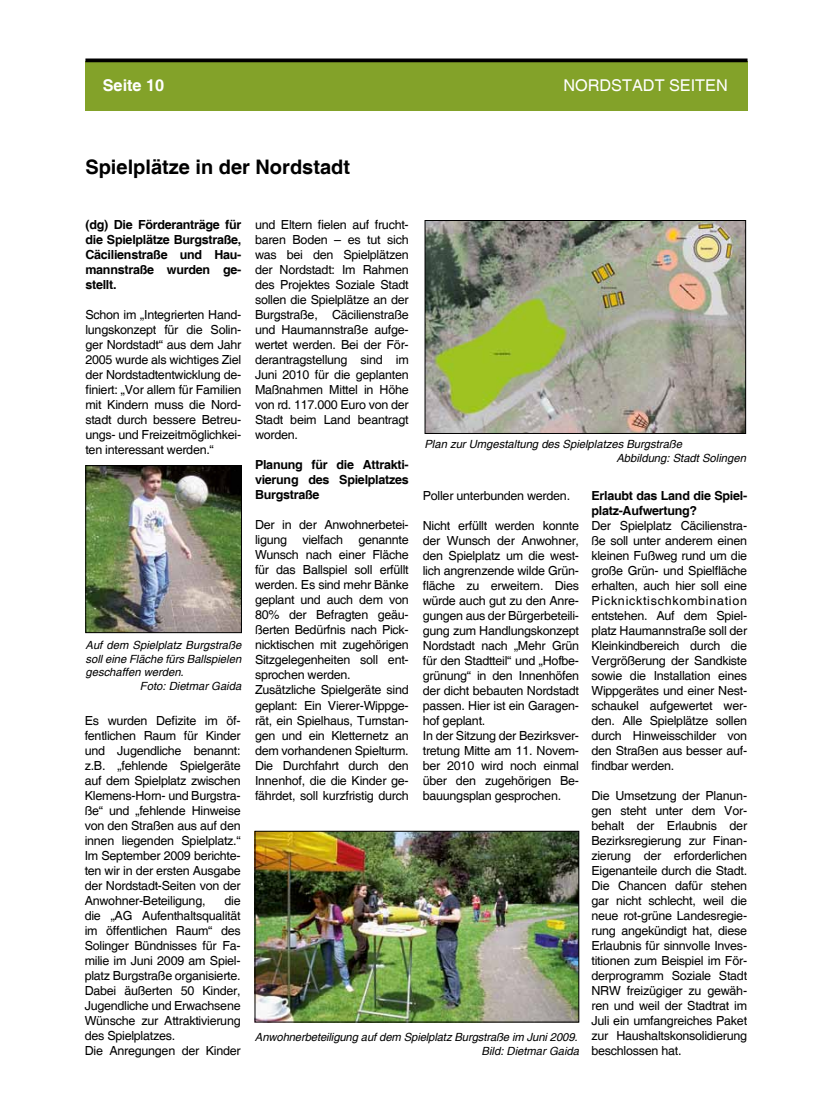
<style>
.page{position:relative;width:833px;height:1117px;background:#fff}
.page>*{position:absolute;margin:0;border:0;box-sizing:border-box;transform-origin:0 0}
.t1{font:700 20px "Helvetica";color:#000}
.t2{font:16.25px "Helvetica";color:#fff}
.t3{font:700 16.25px "Helvetica";color:#fff}
.t4{font:12.5px/15px "Helvetica";letter-spacing:-.02em;color:#000;text-align:justify}
.t5{font:700 12.5px/15px "Helvetica";letter-spacing:-.02em;color:#000;text-align:justify}
.t6{font:italic 11.25px/13.5px "Helvetica";color:#000}
</style>
<div class="page">
<div style="left:85px;top:61px;width:662px;height:50px;background:#83a229"></div>
<svg style="left:85px;top:58px;width:662px;height:4px;background:#202020"></svg>
<img style="left:427px;top:222px;width:317px;height:209px">
<div style="left:425px;top:220px;width:321px;height:213px;border:1px solid #000"></div>
<img style="left:87px;top:467px;width:153px;height:163px">
<div style="left:85px;top:465px;width:157px;height:167px;border:1px solid #000"></div>
<img style="left:257px;top:832px;width:320px;height:188px">
<div style="left:255px;top:830px;width:324px;height:192px;border:1px solid #000"></div>
<h2 class="t3" style="left:103px;top:75px;width:63px">Seite 10</h2>
<h2 class="t2" style="left:563px;top:75px;width:166px">NORDSTADT SEITEN</h2>
<h1 class="t1" style="left:85px;top:155px;width:266px">Spielplätze in der Nordstadt</h1>
<p class="t5" style="left:85px;top:218px;width:157px">(dg) Die Förderanträge für die Spielplätze Burgstraße, Cäcilienstraße und Hau&shy;mannstraße wurden ge&shy;stellt.</p>
<p class="t4" style="left:85px;top:308px;width:157px">Schon im „Integrierten Hand&shy;lungskonzept für die Solin&shy;ger Nordstadt“ aus dem Jahr 2005 wurde als wichtiges Ziel der Nordstadtentwicklung de&shy;finiert: „Vor allem für Familien mit Kindern muss die Nord&shy;stadt durch bessere Betreu&shy;ungs- und Freizeitmöglichkei&shy;ten interessant werden.“</p>
<p class="t6" style="left:86px;top:639px;width:157px">Auf dem Spielplatz Burgstraße</p>
<p class="t6" style="left:86px;top:652px;width:157px">soll eine Fläche fürs Ballspielen</p>
<p class="t6" style="left:86px;top:666px;width:100px">geschaffen werden.</p>
<p class="t6" style="left:140px;top:679px;width:103px">Foto: Dietmar Gaida</p>
<p class="t4" style="left:85px;top:713px;width:157px">Es wurden Defizite im öf&shy;fentlichen Raum für Kinder und Jugendliche benannt: z.B. „fehlende Spielgeräte auf dem Spielplatz zwischen Klemens-Horn- und Burgstra&shy;ße“ und „fehlende Hinweise von den Straßen aus auf den innen liegenden Spielplatz.“ Im September 2009 berichte&shy;ten wir in der ersten Ausgabe der Nordstadt-Seiten von der Anwohner-Beteiligung,</p>
<p class="t4" style="left:85px;top:893px;width:157px;text-align:left;text-indent:140px">die die „AG Aufenthaltsqualität im öffentlichen Raum“ des<br>Solinger Bündnisses für Fa&shy;milie im Juni 2009 am Spiel&shy;platz Burgstraße organisierte.<br>Dabei äußerten 50 Kinder,<br>Jugendliche und Erwachsene<br>Wünsche zur Attraktivierung des Spielplatzes.<br>Die Anregungen der Kinder</p>
<p class="t4" style="left:255px;top:218px;width:155px">und Eltern fielen auf frucht&shy;baren Boden – es tut sich was bei den Spielplätzen der Nordstadt: Im Rahmen des Projektes Soziale Stadt sollen die Spielplätze an der Burgstraße, Cäcilienstraße und Haumannstraße aufge&shy;wertet werden. Bei der För&shy;derantragstellung sind im Juni 2010 für die geplanten Maßnahmen Mittel in Höhe von rd. 117.000 Euro von der Stadt beim Land beantragt worden.</p>
<p class="t5" style="left:255px;top:458px;width:155px">Planung für die Attrakti&shy;vierung des Spielplatzes Burgstraße</p>
<p class="t4" style="left:255px;top:518px;width:155px;text-align:left">Der in der Anwohnerbetei&shy;ligung vielfach genannte<br>Wunsch nach einer Fläche für das Ballspiel soll erfüllt werden. Es sind mehr Bänke geplant und auch dem von<br>80% der Befragten geäu&shy;ßerten Bedürfnis nach Pick&shy;nicktischen mit zugehörigen<br>Sitzgelegenheiten soll ent&shy;sprochen werden.<br>Zusätzliche Spielgeräte sind geplant: Ein Vierer-Wippge&shy;rät, ein Spielhaus, Turnstan&shy;gen und ein Kletternetz an dem vorhandenen Spielturm.<br>Die Durchfahrt durch den<br>Innenhof, die die Kinder ge&shy;fährdet, soll kurzfristig durch</p>
<p class="t6" style="left:616px;top:438px;width:131px;text-indent:-192px">Plan zur Umgestaltung des Spielplatzes Burgstraße<br>Abbildung: Stadt Solingen</p>
<p class="t5" style="left:591px;top:488px;width:157px">Erlaubt das Land die Spiel&shy;platz-Aufwertung?</p>
<p class="t4" style="left:591px;top:518px;width:157px">Der Spielplatz Cäcilienstra&shy;ße soll unter anderem einen kleinen Fußweg rund um die große Grün- und Spielfläche erhalten, auch hier soll eine Picknicktischkombination entstehen. Auf dem Spiel&shy;platz Haumannstraße soll der Kleinkindbereich durch die Vergrößerung der Sandkiste sowie die Installation eines Wippgerätes und einer Nest&shy;schaukel aufgewertet wer&shy;den. Alle Spielplätze sollen durch Hinweisschilder von den Straßen aus besser auf&shy;findbar werden.</p>
<p class="t4" style="left:591px;top:788px;width:157px">Die Umsetzung der Planun&shy;gen steht unter dem Vor&shy;behalt der Erlaubnis der Bezirksregierung zur Finan&shy;zierung der erforderlichen Eigenanteile durch die Stadt.<br>Die Chancen dafür stehen gar nicht schlecht, weil die neue rot-grüne Landesregie&shy;rung angekündigt hat, diese Erlaubnis für sinnvolle Inves&shy;titionen zum Beispiel im För&shy;derprogramm Soziale Stadt NRW freizügiger zu gewäh&shy;ren und weil der Stadtrat im Juli ein umfangreiches Paket zur Haushaltskonsolidierung beschlossen hat.</p>
<p class="t4" style="left:423px;top:488px;width:149px">Poller unterbunden werden.</p>
<p class="t4" style="left:423px;top:518px;width:158px;text-align:left">Nicht erfüllt werden konnte der Wunsch der Anwohner, den Spielplatz um die west&shy;lich angrenzende wilde Grün&shy;fläche zu erweitern. Dies würde auch gut zu den Anre&shy;gungen aus der Bürgerbeteili&shy;gung zum Handlungskonzept<br>Nordstadt nach „Mehr Grün für den Stadtteil“ und „Hofbe&shy;grünung“ in den Innenhöfen der dicht bebauten Nordstadt passen. Hier ist ein Garagen&shy;hof geplant.<br>In der Sitzung der Bezirksver&shy;tretung Mitte am 11. Novem&shy;ber 2010 wird noch einmal über den zugehörigen Be&shy;bauungsplan gesprochen.</p>
<p class="t6" style="left:255px;top:1030px;width:326px;text-align:right">Anwohnerbeteiligung auf dem Spielplatz Burgstraße im Juni 2009.<br>Bild: Dietmar Gaida</p>
</div>
